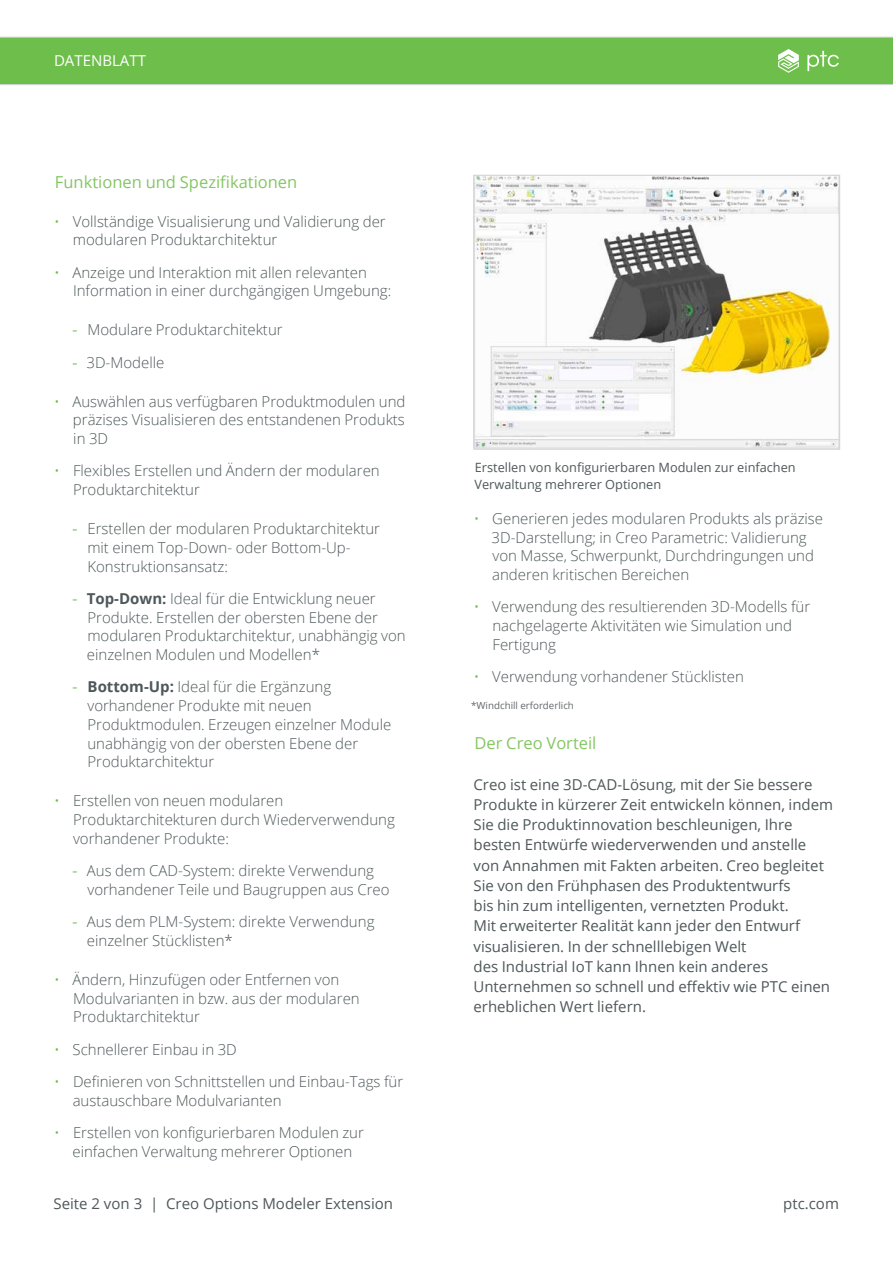
<style>
.page{position:relative;width:893px;height:1263px;background:#fff}
.page>*{position:absolute;margin:0;border:0;box-sizing:border-box;transform-origin:0 0}
.t1{font:16.5px "Open Sans";color:#85c664}
.t2{font:300 15px/18.8px "Open Sans";color:#4e585a}
.t3{font:15px/20.2px "Open Sans";color:#4e585a}
.t4{font:15px "Open Sans";color:#fff}
.t5{font:12.75px/16.5px "Open Sans";color:#4e585a}
.t6{font:9.75px "Open Sans";color:#62686a}
.s1{color:#6ebe4b}
.s2{font-family:"DIN Pro";font-weight:400;color:#6ebe4b}
.s3{font-weight:700}
</style>
<div class="page">
<div style="left:0;top:37px;width:893px;height:48px;background:#6ebe4b"></div>
<img style="left:475px;top:177px;width:363px;height:271px">
<div style="left:473px;top:175px;width:367px;height:275px;border:1px solid #d1d3d4"></div>
<p class="t4" style="left:54px;top:50px;width:93px">DATENBLATT</p>
<p class="t1" style="left:55px;top:170px;width:244px">Funktionen und Spezifikationen</p>
<p class="t2" style="left:73px;top:211px;width:314px;text-indent:-19px"><span class="s1">•</span> Vollständige Visualisierung und Validierung der modularen Produktarchitektur</p>
<p class="t2" style="left:73px;top:262px;width:320px;text-indent:-19px"><span class="s1">•</span> Anzeige und Interaktion mit allen relevanten<br>Information in einer durchgängigen Umgebung:</p>
<p class="t2" style="left:72px;top:320px;width:212px"><span class="s2">-</span> Modulare Produktarchitektur</p>
<p class="t2" style="left:72px;top:352px;width:94px"><span class="s2">-</span> 3D-Modelle</p>
<p class="t2" style="left:73px;top:391px;width:334px;text-align:justify;text-indent:-19px"><span class="s1">•</span> Auswählen aus verfügbaren Produktmodulen und präzises Visualisieren des entstandenen Produkts in 3D</p>
<p class="t2" style="left:73px;top:461px;width:308px;text-indent:-19px"><span class="s1">•</span> Flexibles Erstellen und Ändern der modularen<br>Produktarchitektur</p>
<p class="t2" style="left:87px;top:519px;width:294px;text-indent:-16px"><span class="s2">-</span> Erstellen der modularen Produktarchitektur mit einem Top-Down- oder Bottom-Up-<br>Konstruktionsansatz:</p>
<p class="t2" style="left:87px;top:589px;width:320px;text-indent:-15px"><span class="s2">-</span> <span class="s3">Top-Down:</span> Ideal für die Entwicklung neuer Produkte. Erstellen der obersten Ebene der modularen Produktarchitektur, unabhängig von einzelnen Modulen und Modellen*</p>
<p class="t2" style="left:87px;top:677px;width:305px;text-indent:-16px"><span class="s2">-</span> <span class="s3">Bottom-Up:</span> Ideal für die Ergänzung vorhandener Produkte mit neuen Produktmodulen. Erzeugen einzelner Module unabhängig von der obersten Ebene der Produktarchitektur</p>
<p class="t2" style="left:73px;top:791px;width:323px;text-indent:-19px"><span class="s1">•</span> Erstellen von neuen modularen<br>Produktarchitekturen durch Wiederverwendung vorhandener Produkte:</p>
<p class="t2" style="left:87px;top:861px;width:304px;text-indent:-16px"><span class="s2">-</span> Aus dem CAD-System: direkte Verwendung vorhandener Teile und Baugruppen aus Creo</p>
<p class="t2" style="left:87px;top:912px;width:289px;text-indent:-15px"><span class="s2">-</span> Aus dem PLM-System: direkte Verwendung einzelner Stücklisten*</p>
<p class="t2" style="left:73px;top:970px;width:288px;text-indent:-19px"><span class="s1">•</span> Ändern, Hinzufügen oder Entfernen von<br>Modulvarianten in bzw. aus der modularen<br>Produktarchitektur</p>
<p class="t2" style="left:54px;top:1039px;width:184px"><span class="s1">•</span> Schnellerer Einbau in 3D</p>
<p class="t2" style="left:73px;top:1072px;width:332px;text-indent:-18px"><span class="s1">•</span> Definieren von Schnittstellen und Einbau-Tags für austauschbare Modulvarianten</p>
<p class="t2" style="left:54px;top:1123px;width:311px;text-align:center"><span class="s1">•</span> Erstellen von konfigurierbaren Modulen zur einfachen Verwaltung mehrerer Optionen</p>
<p class="t5" style="left:475px;top:459px;width:323px">Erstellen von konfigurierbaren Modulen zur einfachen<br>Verwaltung mehrerer Optionen</p>
<p class="t2" style="left:492px;top:509px;width:333px;text-indent:-18px"><span class="s1">•</span> Generieren jedes modularen Produkts als präzise 3D-Darstellung; in Creo Parametric: Validierung von Masse, Schwerpunkt, Durchdringungen und anderen kritischen Bereichen</p>
<p class="t2" style="left:492px;top:597px;width:319px;text-indent:-19px"><span class="s1">•</span> Verwendung des resultierenden 3D-Modells für nachgelagerte Aktivitäten wie Simulation und<br>Fertigung</p>
<p class="t2" style="left:474px;top:667px;width:272px"><span class="s1">•</span> Verwendung vorhandener Stücklisten</p>
<p class="t6" style="left:471px;top:699px;width:104px">*Windchill erforderlich</p>
<p class="t1" style="left:474px;top:732px;width:124px">Der Creo Vorteil</p>
<p class="t3" style="left:473px;top:773px;width:361px">Creo ist eine 3D-CAD-Lösung, mit der Sie bessere Produkte in kürzerer Zeit entwickeln können, indem Sie die Produktinnovation beschleunigen, Ihre besten Entwürfe wiederverwenden und anstelle von Annahmen mit Fakten arbeiten. Creo begleitet Sie von den Frühphasen des Produktentwurfs<br>bis hin zum intelligenten, vernetzten Produkt.<br>Mit erweiterter Realität kann jeder den Entwurf visualisieren. In der schnelllebigen Welt<br>des Industrial IoT kann Ihnen kein anderes Unternehmen so schnell und effektiv wie PTC einen erheblichen Wert liefern.</p>
<p class="t3" style="left:53px;top:1193px;width:341px">Seite 2 von 3 | Creo Options Modeler Extension</p>
<p class="t3" style="left:783px;top:1193px;width:57px">ptc.com</p>
</div>
